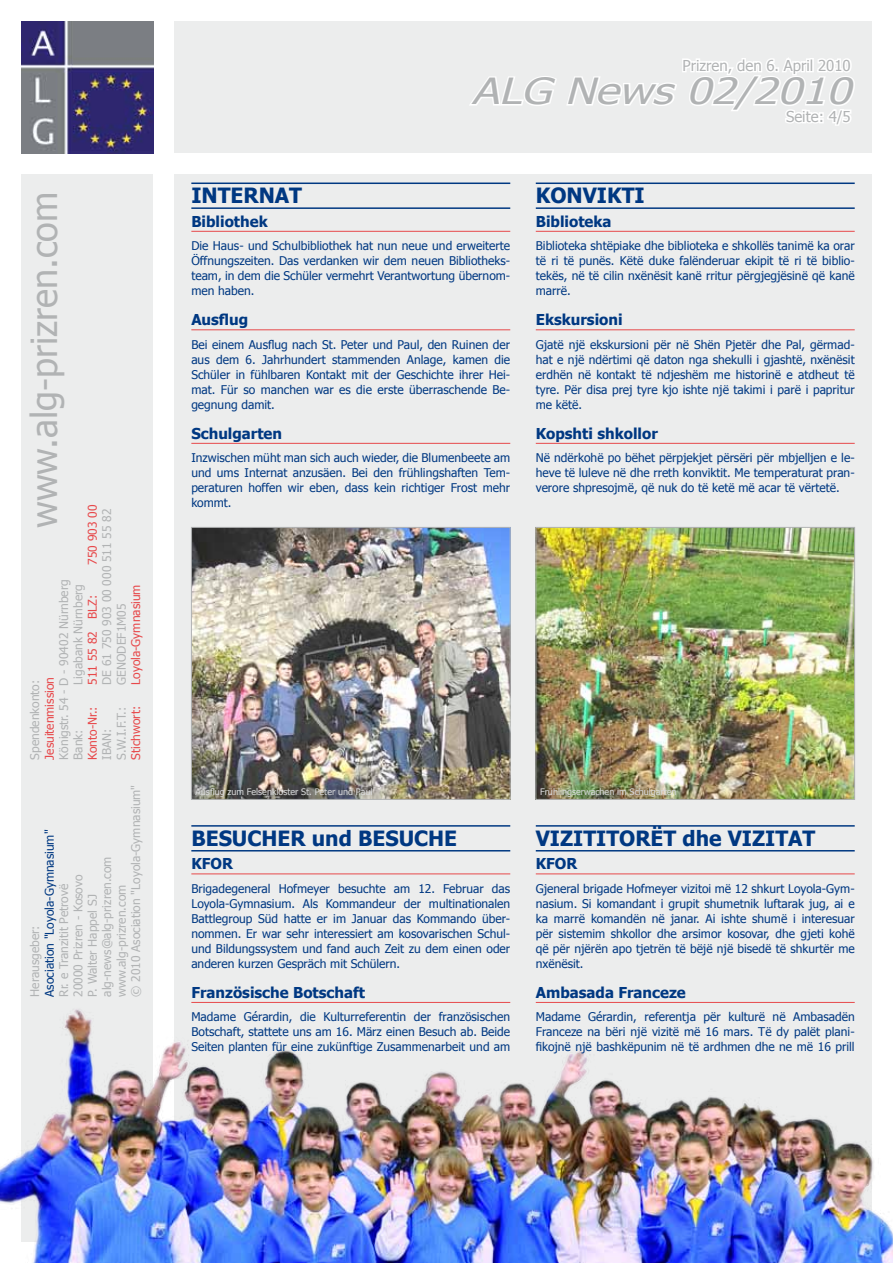
<style>
.page{position:relative;width:893px;height:1263px;background:#fff}
.page>*{position:absolute;margin:0;border:0;box-sizing:border-box;transform-origin:0 0}
.t1{font:36px "Tahoma";color:#b1b3b4}
.t2{font:italic 36px "Tahoma";color:#b1b3b4;scale:1.25 1}
.t3{font:700 21px "Tahoma";color:#003882}
.t4{font:700 15px "Tahoma";color:#003882}
.t5{font:15px "Tahoma";color:#b1b3b4}
.t6{font:12px/15px "Tahoma";color:#003882;text-align:justify}
.t7{font:12px "Tahoma";color:#b1b3b4}
.t8{font:12px "Tahoma";color:#e7494b}
.t9{font:9px "Tahoma";color:#d9dadb}
</style>
<div class="page">
<img style="left:21px;top:21px;width:132px;height:132px">
<div style="left:21px;top:174px;width:132px;height:1068px;background:#eceded"></div>
<div style="left:174px;top:174px;width:698px;height:1068px;background:#eceded"></div>
<img style="left:0;top:1009px;width:893px;height:254px">
<div style="left:174px;top:21px;width:698px;height:132px;background:#eceded"></div>
<svg style="left:470px;top:58px;width:385px;height:68px"></svg>
<hr style="left:536px;top:183px;width:319px;height:1px;background:#003882">
<hr style="left:536px;top:207px;width:319px;height:2px;background:#003882">
<hr style="left:536px;top:231px;width:319px;height:1px;background:#e7494b">
<hr style="left:536px;top:329px;width:319px;height:1px;background:#e7494b">
<hr style="left:536px;top:443px;width:319px;height:1px;background:#e7494b">
<hr style="left:536px;top:825px;width:319px;height:2px;background:#003882">
<hr style="left:536px;top:850px;width:319px;height:1px;background:#003882">
<hr style="left:536px;top:873px;width:319px;height:1px;background:#e7494b">
<hr style="left:536px;top:1002px;width:319px;height:1px;background:#e7494b">
<hr style="left:191px;top:183px;width:319px;height:1px;background:#003882">
<hr style="left:191px;top:207px;width:319px;height:2px;background:#003882">
<hr style="left:191px;top:231px;width:319px;height:1px;background:#e7494b">
<hr style="left:191px;top:329px;width:319px;height:1px;background:#e7494b">
<hr style="left:191px;top:443px;width:319px;height:1px;background:#e7494b">
<hr style="left:191px;top:825px;width:319px;height:2px;background:#003882">
<hr style="left:191px;top:850px;width:319px;height:1px;background:#003882">
<hr style="left:191px;top:873px;width:319px;height:1px;background:#e7494b">
<hr style="left:191px;top:1002px;width:319px;height:1px;background:#e7494b">
<img style="left:193px;top:529px;width:315px;height:268px">
<div style="left:191px;top:527px;width:319px;height:272px;border:1px solid #b1b3b4"></div>
<img style="left:538px;top:529px;width:315px;height:268px">
<div style="left:536px;top:527px;width:319px;height:272px;border:1px solid #b1b3b4"></div>
<h1 class="t1" style="left:21px;top:528px;width:338px;rotate:-90deg">www.alg-prizren.com</h1>
<p class="t8" style="left:85px;top:565px;width:61px;rotate:-90deg">750 903 00</p>
<p class="t7" style="left:99px;top:685px;width:177px;rotate:-90deg">DE 61 750 903 00 000 511 55 82</p>
<p class="t7" style="left:56px;top:760px;width:182px;rotate:-90deg">Königstr. 54 - D - 90402 Nürnberg</p>
<p class="t7" style="left:70px;top:685px;width:102px;rotate:-90deg">Ligabank Nürnberg</p>
<p class="t8" style="left:128px;top:685px;width:102px;rotate:-90deg">Loyola-Gymnasium</p>
<p class="t8" style="left:85px;top:685px;width:91px;rotate:-90deg">511 55 82 BLZ:</p>
<p class="t7" style="left:114px;top:685px;width:83px;rotate:-90deg">GENODEF1M05</p>
<p class="t8" style="left:42px;top:760px;width:84px;rotate:-90deg">Jesuitenmission</p>
<p class="t7" style="left:27px;top:760px;width:81px;rotate:-90deg">Spendenkonto:</p>
<p class="t8" style="left:128px;top:760px;width:55px;rotate:-90deg">Stichwort:</p>
<p class="t8" style="left:85px;top:760px;width:55px;rotate:-90deg">Konto-Nr.:</p>
<p class="t7" style="left:114px;top:760px;width:55px;rotate:-90deg">S.W.I.F.T.:</p>
<p class="t7" style="left:99px;top:760px;width:32px;rotate:-90deg">IBAN:</p>
<p class="t7" style="left:70px;top:760px;width:32px;rotate:-90deg">Bank:</p>
<p class="t7" style="left:128px;top:997px;width:213px;rotate:-90deg">© 2010 Asociation "Loyola-Gymnasium"</p>
<p class="t6" style="left:41px;top:997px;width:169px;rotate:-90deg">Asociation "Loyola-Gymnasium"</p>
<p class="t7" style="left:99px;top:997px;width:142px;rotate:-90deg">alg-news@alg-prizren.com</p>
<p class="t7" style="left:70px;top:997px;width:124px;rotate:-90deg">20000 Prizren - Kosovo</p>
<p class="t7" style="left:56px;top:997px;width:114px;rotate:-90deg">Rr. e Tranzitit Petrovë</p>
<p class="t7" style="left:114px;top:997px;width:114px;rotate:-90deg">www.alg-prizren.com</p>
<p class="t7" style="left:85px;top:997px;width:104px;rotate:-90deg">P. Walter Happel SJ</p>
<p class="t7" style="left:27px;top:997px;width:73px;rotate:-90deg">Herausgeber:</p>
<p class="t5" style="left:682px;top:56px;width:170px">Prizren, den 6. April 2010</p>
<h1 class="t2" style="left:472px;top:68px;width:314px">ALG News02/2010</h1>
<p class="t5" style="left:786px;top:107px;width:66px">Seite: 4/5</p>
<h2 class="t3" style="left:191px;top:182px;width:112px">INTERNAT</h2>
<p class="t4" style="left:191px;top:212px;width:78px">Bibliothek</p>
<p class="t6" style="left:191px;top:238px;width:320px">Die Haus- und Schulbibliothek hat nun neue und erweiterte Öffnungszeiten. Das verdanken wir dem neuen Bibliotheks&shy;team, in dem die Schüler vermehrt Verantwortung übernom&shy;men haben.</p>
<p class="t4" style="left:191px;top:310px;width:58px">Ausflug</p>
<p class="t6" style="left:191px;top:336px;width:320px">Bei einem Ausflug nach St. Peter und Paul, den Ruinen der aus dem 6. Jahrhundert stammenden Anlage, kamen die Schüler in fühlbaren Kontakt mit der Geschichte ihrer Hei&shy;mat. Für so manchen war es die erste überraschende Be&shy;gegnung damit.</p>
<p class="t4" style="left:191px;top:424px;width:92px">Schulgarten</p>
<p class="t6" style="left:191px;top:450px;width:320px">Inzwischen müht man sich auch wieder, die Blumenbeete am und ums Internat anzusäen. Bei den frühlingshaften Tem&shy;peraturen hoffen wir eben, dass kein richtiger Frost mehr kommt.</p>
<h2 class="t3" style="left:536px;top:182px;width:110px">KONVIKTI</h2>
<p class="t4" style="left:536px;top:212px;width:77px">Biblioteka</p>
<p class="t6" style="left:536px;top:238px;width:320px">Biblioteka shtëpiake dhe biblioteka e shkollës tanimë ka orar të ri të punës. Këtë duke falënderuar ekipit të ri të biblio&shy;tekës, në të cilin nxënësit kanë rritur përgjegjësinë që kanë marrë.</p>
<p class="t4" style="left:536px;top:310px;width:88px">Ekskursioni</p>
<p class="t6" style="left:536px;top:336px;width:320px">Gjatë një ekskursioni për në Shën Pjetër dhe Pal, gërmad&shy;hat e një ndërtimi që daton nga shekulli i gjashtë, nxënësit erdhën në kontakt të ndjeshëm me historinë e atdheut të tyre. Për disa prej tyre kjo ishte një takimi i parë i papritur me këtë.</p>
<p class="t4" style="left:536px;top:424px;width:124px">Kopshti shkollor</p>
<p class="t6" style="left:536px;top:450px;width:320px">Në ndërkohë po bëhet përpjekjet përsëri për mbjelljen e le&shy;heve të luleve në dhe rreth konviktit. Me temperaturat pran&shy;verore shpresojmë, që nuk do të ketë më acar të vërtetë.</p>
<p class="t9" style="left:196px;top:786px;width:178px">Ausflug zum Felsenkloster St. Peter und Paul</p>
<p class="t9" style="left:540px;top:786px;width:138px">Frühlingserwachen im Schulgarten</p>
<h2 class="t3" style="left:191px;top:825px;width:267px">BESUCHER und BESUCHE</h2>
<p class="t4" style="left:191px;top:854px;width:43px">KFOR</p>
<p class="t6" style="left:191px;top:880px;width:320px">Brigadegeneral Hofmeyer besuchte am 12. Februar das Loyola-Gymnasium. Als Kommandeur der multinationalen Battlegroup Süd hatte er im Januar das Kommando über&shy;nommen. Er war sehr interessiert am kosovarischen Schul&shy;und Bildungssystem und fand auch Zeit zu dem einen oder anderen kurzen Gespräch mit Schülern.</p>
<p class="t4" style="left:191px;top:983px;width:175px">Französische Botschaft</p>
<p class="t6" style="left:191px;top:1009px;width:320px">Madame Gérardin, die Kulturreferentin der französischen Botschaft, stattete uns am 16. März einen Besuch ab. Beide Seiten planten für eine zukünftige Zusammenarbeit und am</p>
<h2 class="t3" style="left:536px;top:825px;width:281px">VIZITITORËT dhe VIZITAT</h2>
<p class="t4" style="left:536px;top:854px;width:43px">KFOR</p>
<p class="t6" style="left:536px;top:880px;width:320px">Gjeneral brigade Hofmeyer vizitoi më 12 shkurt Loyola-Gym&shy;nasium. Si komandant i grupit shumetnik luftarak jug, ai e ka marrë komandën në janar. Ai ishte shumë i interesuar për sistemim shkollor dhe arsimor kosovar, dhe gjeti kohë që për njërën apo tjetrën të bëjë një bisedë të shkurtër me nxënësit.</p>
<p class="t4" style="left:536px;top:983px;width:151px">Ambasada Franceze</p>
<p class="t6" style="left:536px;top:1009px;width:320px">Madame Gérardin, referentja për kulturë në Ambasadën Franceze na bëri një vizitë më 16 mars. Të dy palët plani&shy;fikojnë një bashkëpunim në të ardhmen dhe ne më 16 prill</p>
</div>
